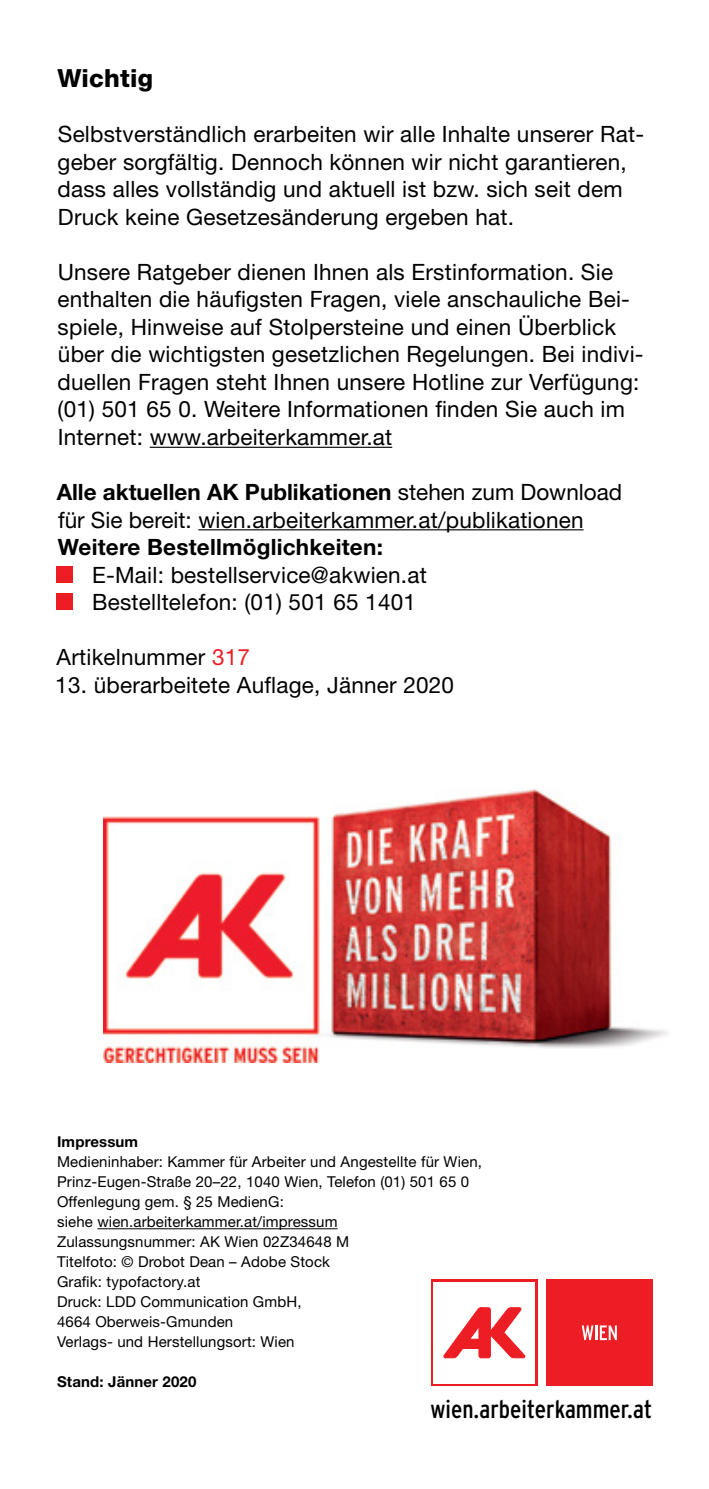
<style>
.page{position:relative;width:709px;height:1489px;background:#fff}
.page>*{position:absolute;margin:0;border:0;box-sizing:border-box;transform-origin:0 0}
.t1{font:condensed 25.25px "Interstate";color:#000}
.t2{font:800 25px "Helvetica Neue LT Std";letter-spacing:.01em;color:#000}
.t3{font:22.5px/27.5px "Helvetica Neue LT Std";letter-spacing:.01em;color:#000}
.t4{font:700 22.5px "Helvetica Neue LT Std";letter-spacing:.01em;color:#000}
.t5{font:15px/20px "Helvetica Neue LT Std";letter-spacing:.01em;color:#000}
.t6{font:700 15px "Helvetica Neue LT Std";letter-spacing:.01em;color:#000}
.s1{font-weight:700}
.s2{color:#ed1d24}
</style>
<div class="page">
<hr style="left:150px;top:446px;width:242px;height:2px;background:#000">
<hr style="left:198px;top:529px;width:385px;height:1px;background:#000">
<div style="left:57px;top:566px;width:16px;height:16px;background:#ed1d24"></div>
<div style="left:57px;top:594px;width:16px;height:16px;background:#ed1d24"></div>
<svg style="left:431px;top:1279px;width:106px;height:106px"></svg>
<div style="left:434px;top:1281px;width:101px;height:102px;background:#fff"></div>
<svg style="left:443px;top:1307px;width:83px;height:50px"></svg>
<div style="left:546px;top:1279px;width:106px;height:106px;background:#ed1d24"></div>
<svg style="left:581px;top:1325px;width:36px;height:14px"></svg>
<img style="left:104px;top:789px;width:564px;height:273px">
<hr style="left:97px;top:1228px;width:240px;height:1px;background:#000">
<p class="t2" style="left:58px;top:64px;width:97px">Wichtig</p>
<p class="t3" style="left:57px;top:120px;width:588px">Selbstverständlich erarbeiten wir alle Inhalte unserer Rat&shy;geber sorgfältig. Dennoch können wir nicht garantieren, dass alles vollständig und aktuell ist bzw. sich seit dem Druck keine Gesetzesänderung ergeben hat.</p>
<p class="t3" style="left:57px;top:258px;width:587px">Unsere Ratgeber dienen Ihnen als Erstinformation. Sie enthalten die häufigsten Fragen, viele anschauliche Bei&shy;spiele, Hinweise auf Stolpersteine und einen Überblick über die wichtigsten gesetzlichen Regelungen. Bei indivi&shy;duellen Fragen steht Ihnen unsere Hotline zur Verfügung: (01) 501 65 0. Weitere Informationen finden Sie auch im Internet: www.arbeiterkammer.at</p>
<p class="t3" style="left:57px;top:478px;width:567px"><span class="s1">Alle aktuellen AK Publikationen</span> stehen zum Download für Sie bereit: wien.arbeiterkammer.at/publikationen</p>
<p class="t4" style="left:58px;top:533px;width:326px">Weitere Bestellmöglichkeiten:</p>
<p class="t3" style="left:92px;top:560px;width:336px">E-Mail: bestellservice@akwien.at<br>Bestelltelefon: (01) 501 65 1401</p>
<p class="t3" style="left:57px;top:643px;width:195px">Artikelnummer <span class="s2">317</span></p>
<p class="t3" style="left:55px;top:670px;width:400px">13. überarbeitete Auflage, Jänner 2020</p>
<p class="t6" style="left:57px;top:1132px;width:83px">Impressum</p>
<p class="t5" style="left:57px;top:1151px;width:426px">Medieninhaber: Kammer für Arbeiter und Angestellte für Wien, Prinz-Eugen-Straße 20–22, 1040 Wien, Telefon (01) 501 65 0<br>Offenlegung gem. § 25 MedienG:<br>siehe wien.arbeiterkammer.at/impressum<br>Zulassungsnummer: AK Wien 02Z34648 M<br>Titelfoto: © Drobot Dean – Adobe Stock<br>Grafik: typofactory.at<br>Druck: LDD Communication GmbH,<br>4664 Oberweis-Gmunden<br>Verlags- und Herstellungsort: Wien</p>
<p class="t6" style="left:57px;top:1372px;width:141px">Stand: Jänner 2020</p>
<p class="t1" style="left:430px;top:1394px;width:223px">wien.arbeiterkammer.at</p>
</div>
